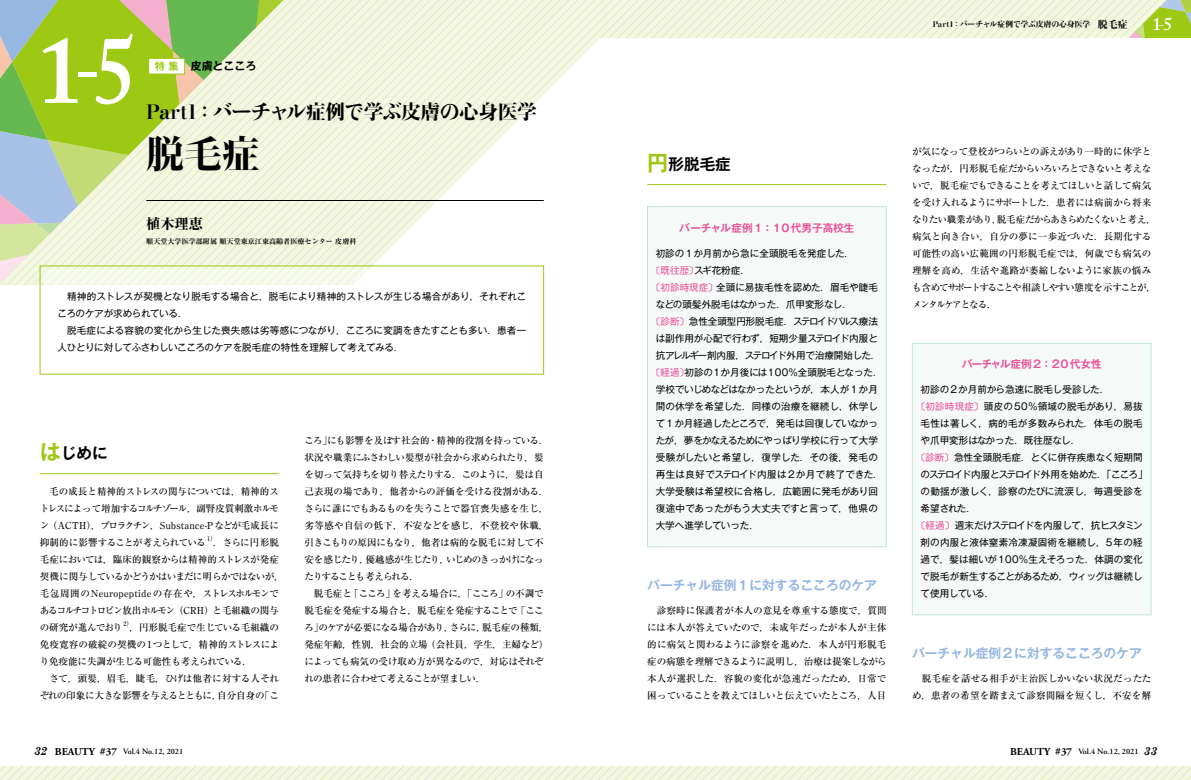
<style>
.page{position:relative;width:1191px;height:780px;background:#fff}
.page>*{position:absolute;margin:0;border:0;box-sizing:border-box;transform-origin:0 0}
.t1{font:600 95px "Adobe Caslon Pro";color:#fff}
.t2{font:800 38.3px "Kocho Std";color:#000}
.t3{font:800 19.8px "Kocho Std";letter-spacing:-.03em;color:#000}
.t4{font:600 17.7px "Adobe Caslon Pro";color:#fff}
.t5{font:700 15.6px "Gothic MB101 Pro De";color:#000}
.t6{font:800 14.2px "Ryumin Pro";color:#000}
.t7{font:700 12.8px "Gothic MB101 Pro De";color:#95b7e1}
.t8{font:700 11px "Gothic MB101 Pro De";color:#000}
.t9{font:700 10.6px "Gothic MB101 Pr 5 De";color:#e85298}
.t10{font:500 9.6px/17px "Ryumin Pro";letter-spacing:-.01em;color:#000}
.t11{font:9.6px/17px "Gothic MB101 Pr 5";color:#000}
.t12{font:9.6px "Gothic MB101 Pr 5";letter-spacing:.04em;color:#000}
.t13{font:9.6px "Gothic MB101 Pr 5";letter-spacing:.02em;color:#000}
.t14{font:500 9.6px/17px "Ryumin Pro";letter-spacing:.015em;color:#000}
.t15{font:9.6px "Gothic MB101 Pr 5";letter-spacing:-.08em;color:#000}
.t16{font:9.6px "Gothic MB101 Pr 5";letter-spacing:.03em;color:#000}
.t17{font:9.6px "Gothic MB101 Pr 5";letter-spacing:-.105em;color:#000}
.t18{font:9.6px "Gothic MB101 Pr 5";letter-spacing:-.075em;color:#000}
.t19{font:9.6px "Gothic MB101 Pr 5";letter-spacing:-.05em;color:#000}
.t20{font:600 8.1px "Adobe Garamond Pro";color:#000}
.t21{font:800 7.8px "Kocho Std";letter-spacing:-.005em;color:#000}
.t22{font:700 expanded 7.1px "Ryumin Pro";color:#000}
.t23{font:500 6.1px "Ryumin Pro";color:#000}
.s1{font-family:"Times";font-weight:400;font-size:74.4px}
.s2{font-size:95.7px}
.s3{font-size:10.2px;color:#9dc814}
.s4{font-family:"Gothic MB101 Pr 5 De";font-size:21.3px;color:#9dc814}
.s5{font-size:9.9px}
.s6{font-family:"Times";font-weight:400;font-size:15.6px}
.s7{color:#e85298}
.s8{font-family:"Century Schoolbook";font-weight:700;font-style:italic;font-size:11.3px}
.s9{font-weight:700;font-size:10.6px}
.s10{font-family:"Adobe Jenson Pro";font-size:11.6px}
</style>
<div class="page">
<svg style="left:602px;top:0;width:502px;height:38px;background:#eff5dc"></svg>
<svg style="left:0;top:765px;width:1191px;height:15px;background:#f0f5dd"></svg>
<svg style="left:1104px;top:0;width:87px;height:38px;background:#cadf8d"></svg>
<div style="left:647px;top:206px;width:239px;height:341px;background:#f5faf9"></div>
<div style="left:911px;top:343px;width:240px;height:272px;background:#f5faf9"></div>
<svg style="left:0;top:0;width:602px;height:284px;background:#eff4db"></svg>
<svg style="left:0;top:0;width:283px;height:283px;background:#c5db98"></svg>
<svg style="left:332px;top:38px;width:270px;height:268px"></svg>
<hr style="left:40px;top:473px;width:239px;height:1px;background:#9dc814">
<hr style="left:647px;top:184px;width:239px;height:1px;background:#9dc814">
<div style="left:44px;top:269px;width:496px;height:102px;background:#fff"></div>
<hr style="left:146px;top:200px;width:398px;height:1px;background:#000">
<div style="left:149px;top:58px;width:36px;height:16px;background:#fff"></div>
<div style="left:148px;top:58px;width:37px;height:16px;border:1px solid #9dc814"></div>
<h1 class="t1" style="left:37px;top:14px;width:102px">1<span class="s1">-</span><span class="s2">5</span></h1>
<p class="t8" style="left:155px;top:57px;width:103px"><span class="s3">特 集</span> 皮膚とこころ</p>
<h3 class="t3" style="left:146px;top:95px;width:392px">Part1：バーチャル症例で学ぶ皮膚の心身医学</h3>
<h2 class="t2" style="left:146px;top:123px;width:116px">脱毛症</h2>
<h3 class="t6" style="left:146px;top:212px;width:58px">植木理恵</h3>
<p class="t22" style="left:146px;top:236px;width:212px">順天堂大学医学部附属 順天堂東京江東高齢者医療センター 皮膚科</p>
<p class="t11" style="left:57px;top:286px;width:470px">　精神的ストレスが契機となり脱毛する場合と，脱毛により精神的ストレスが生じる場合があり，それぞれこころのケアが求められている．<br>　脱毛症による容貌の変化から生じた喪失感は劣等感につながり，こころに変調をきたすことも多い．患者一人ひとりに対してふさわしいこころのケアを脱毛症の特性を理解して考えてみる．</p>
<h3 class="t5" style="left:40px;top:440px;width:70px"><span class="s4">は</span>じめに</h3>
<p class="t10" style="left:40px;top:482px;width:241px;text-align:justify">　毛の成長と精神的ストレスの関与については，精神的ストレスによって増加するコルチゾール，副腎皮質刺激ホルモン（ACTH），プロラクチン，Substance-Pなどが毛成長に抑制的に影響することが考えられている</p>
<p class="t23" style="left:207px;top:534px;width:11px">1）</p>
<p class="t10" style="left:40px;top:533px;width:245px;text-indent:173px">．さらに円形脱毛症においては，臨床的観察からは精神的ストレスが発症契機に関与しているかどうかはいまだに明らかではないが，毛包周囲の Neuropeptideの存在や，ストレスホルモンであるコルチコトロピン放出ホルモン（CRH）と毛組織の関与の研究が進んでおり</p>
<p class="t23" style="left:124px;top:619px;width:11px">2）</p>
<p class="t10" style="left:40px;top:618px;width:241px;text-indent:90px">，円形脱毛症で生じている毛組織の免疫寛容の破綻の契機の 1つとして，精神的ストレスにより免疫能に失調が生じる可能性も考えられている．<br>　さて，頭髪，眉毛，睫毛，ひげは他者に対する人それぞれの印象に大きな影響を与えるとともに，自分自身の「こ</p>
<p class="t10" style="left:304px;top:431px;width:245px">ころ」にも影響を及ぼす社会的・精神的役割を持っている．状況や職業にふさわしい髪型が社会から求められたり，髪を切って気持ちを切り替えたりする．このように，髪は自己表現の場であり，他者からの評価を受ける役割がある．さらに誰にでもあるものを失うことで器官喪失感を生じ，劣等感や自信の低下，不安などを感じ，不登校や休職，引きこもりの原因にもなり，他者は病的な脱毛に対して不安を感じたり，優越感が生じたり，いじめのきっかけになったりすることも考えられる．<br>　脱毛症と「こころ」を考える場合に，「こころ」の不調で脱毛症を発症する場合と，脱毛症を発症することで「こころ」のケアが必要になる場合があり，さらに，脱毛症の種類，発症年齢，性別，社会的立場（会社員，学生，主婦など）によっても病気の受け取め方が異なるので，対応はそれぞれの患者に合わせて考えることが望ましい．</p>
<p class="t21" style="left:932px;top:18px;width:197px">Part1：バーチャル症例で学ぶ皮膚の心身医学　<span class="s5">脱毛症</span></p>
<h3 class="t4" style="left:1152px;top:14px;width:21px">1<span class="s6">-</span>5</h3>
<h3 class="t5" style="left:647px;top:151px;width:85px"><span class="s4">円</span>形脱毛症</h3>
<p class="t9" style="left:679px;top:219px;width:177px">バーチャル症例1：10代男子高校生</p>
<p class="t11" style="left:656px;top:244px;width:200px">初診の1か月前から急に全頭脱毛を発症した．</p>
<p class="t11" style="left:651px;top:261px;width:101px"><span class="s7">〔既往歴〕</span>スギ花粉症．</p>
<p class="t11" style="left:651px;top:278px;width:228px"><span class="s7">〔初診時現症〕</span>全頭に易抜毛性を認めた．眉毛や睫毛</p>
<p class="t11" style="left:656px;top:295px;width:198px">などの頭髪外脱毛はなかった．爪甲変形なし．</p>
<p class="t11" style="left:651px;top:312px;width:228px"><span class="s7">〔診断〕</span>急性全頭型円形脱毛症．ステロイドパルス療法</p>
<p class="t11" style="left:656px;top:329px;width:224px">は副作用が心配で行わず，短期少量ステロイド内服と</p>
<p class="t11" style="left:656px;top:346px;width:226px">抗アレルギー剤内服，ステロイド外用で治療開始した．</p>
<p class="t11" style="left:651px;top:363px;width:233px"><span class="s7">〔経過〕</span>初診の1か月後には100％全頭脱毛となった．</p>
<p class="t18" style="left:656px;top:381px;width:224px">学校でいじめなどはなかったというが，本人が 1 か月</p>
<p class="t11" style="left:656px;top:397px;width:224px">間の休学を希望した．同様の治療を継続し，休学し</p>
<p class="t11" style="left:656px;top:414px;width:224px">て1か月経過したところで，発毛は回復していなかっ</p>
<p class="t11" style="left:656px;top:431px;width:224px">たが，夢をかなえるためにやっぱり学校に行って大学</p>
<p class="t12" style="left:656px;top:449px;width:224px">受験がしたいと希望し，復学した．その後，発毛の</p>
<p class="t12" style="left:656px;top:466px;width:228px">再生は良好でステロイド内服は2か月で終了できた．</p>
<p class="t13" style="left:656px;top:483px;width:224px">大学受験は希望校に合格し，広範囲に発毛があり回</p>
<p class="t12" style="left:656px;top:500px;width:224px">復途中であったがもう大丈夫ですと言って，他県の</p>
<p class="t11" style="left:656px;top:516px;width:105px">大学へ進学していった．</p>
<h3 class="t7" style="left:647px;top:574px;width:231px">バーチャル症例1に対するこころのケア</h3>
<p class="t10" style="left:647px;top:601px;width:241px;text-align:justify">　診察時に保護者が本人の意見を尊重する態度で，質問には本人が答えていたので，未成年だったが本人が主体的に病気と関わるように診察を進めた．本人が円形脱毛症の病態を理解できるように説明し，治療は提案しながら本人が選択した．容貌の変化が急速だったため，日常で困っていることを教えてほしいと伝えていたところ，人目</p>
<p class="t10" style="left:912px;top:142px;width:245px">が気になって登校がつらいとの訴えがあり一時的に休学となったが，円形脱毛症だからいろいろとできないと考えないで，脱毛症でもできることを考えてほしいと話して病気を受け入れるようにサポートした．患者には病前から将来なりたい職業があり，脱毛症だからあきらめたくないと考え，病気と向き合い，自分の夢に一歩近づいた．長期化する可能性の高い広範囲の円形脱毛症では，何歳でも病気の理解を高め，生活や進路が萎縮しないように家族の悩みも含めてサポートすることや相談しやすい態度を示すことが，メンタルケアとなる．</p>
<p class="t9" style="left:961px;top:355px;width:141px">バーチャル症例2：20代女性</p>
<p class="t11" style="left:920px;top:380px;width:190px">初診の2か月前から急速に脱毛し受診した．</p>
<p class="t13" style="left:915px;top:398px;width:228px"><span class="s7">〔初診時現症〕</span>頭皮の50％領域の脱毛があり，易抜</p>
<p class="t16" style="left:920px;top:415px;width:224px">毛性は著しく，病的毛が多数みられた．体毛の脱毛</p>
<p class="t11" style="left:920px;top:431px;width:161px">や爪甲変形はなかった．既往歴なし．</p>
<p class="t11" style="left:915px;top:448px;width:228px"><span class="s7">〔診断〕</span>急性全頭脱毛症．とくに併存疾患なく短期間</p>
<p class="t17" style="left:920px;top:466px;width:228px">のステロイド内服とステロイド外用を始めた．「こころ」</p>
<p class="t16" style="left:920px;top:483px;width:224px">の動揺が激しく，診察のたびに流涙し，毎週受診を</p>
<p class="t11" style="left:920px;top:499px;width:57px">希望された．</p>
<p class="t15" style="left:915px;top:517px;width:228px"><span class="s7">〔経過〕</span>週末だけステロイドを内服して，抗ヒスタミン</p>
<p class="t13" style="left:920px;top:534px;width:224px">剤の内服と液体窒素冷凍凝固術を継続し，5年の経</p>
<p class="t11" style="left:920px;top:550px;width:224px">過で，髪は細いが100％生えそろった．体調の変化</p>
<p class="t15" style="left:920px;top:568px;width:224px">で脱毛が新生することがあるため，ウィッグは継続し</p>
<p class="t19" style="left:920px;top:585px;width:75px">て使用している．</p>
<h3 class="t7" style="left:912px;top:642px;width:231px">バーチャル症例2に対するこころのケア</h3>
<p class="t14" style="left:912px;top:669px;width:241px">　脱毛症を話せる相手が主治医しかいない状況だったため，患者の希望を踏まえて診察間隔を短くし，不安を解</p>
<p class="t20" style="left:34px;top:747px;width:151px"><span class="s8">32</span> <span class="s9">BEAUTY</span> <span class="s10">#</span><span class="s9">37</span> Vol.4 No.12, 2021</p>
<p class="t20" style="left:1010px;top:747px;width:148px"><span class="s9">BEAUTY</span> <span class="s10">#</span><span class="s9">37</span> Vol.4 No.12, 2021 <span class="s8">33</span></p>
</div>
